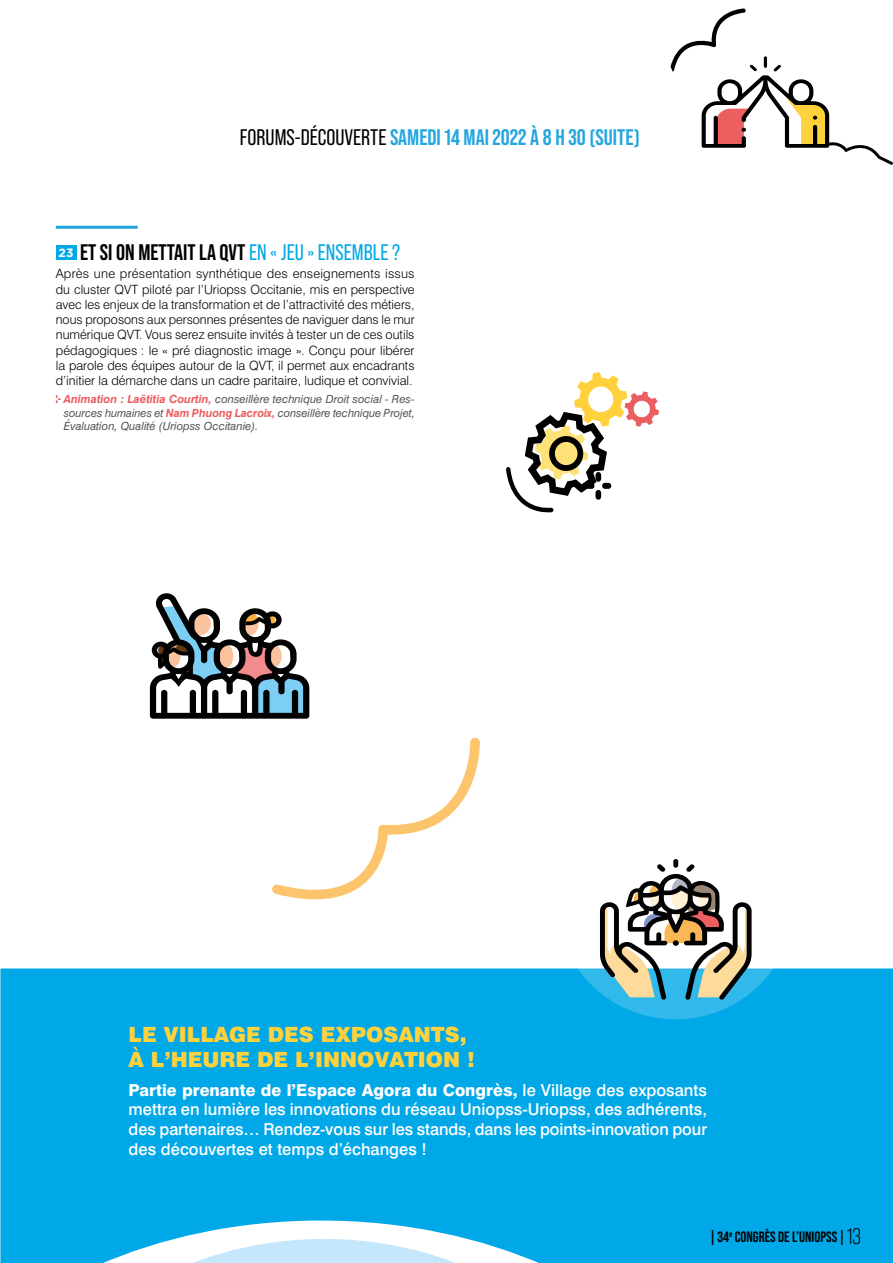
<style>
.page{position:relative;width:893px;height:1263px;background:#fff}
.page>*{position:absolute;margin:0;border:0;box-sizing:border-box;transform-origin:0 0}
.t1{font:700 22.5px "Bebas Neue Pro";color:#25a6df}
.t2{font:700 22.5px "Bebas Neue Pro";color:#000}
.t3{font:900 21px/25.2px "Swiss 721";color:#ffd23d}
.t4{font:500 16.5px/19.8px "Swiss 721";color:#fff;text-align:justify}
.t5{font:700 15px "Bebas Neue Pro";color:#000}
.t6{font:300 12.75px/15.3px "Swiss 721";color:#000;text-align:justify}
.t7{font:italic 11.25px/13.5px "Swiss 721";color:#575756;text-align:justify}
.s1{font-weight:400;color:#000}
.s2{font-family:"Gotham";font-size:12px;color:#fff}
.s3{font-weight:400;color:#00a8e7}
.s4{font-weight:700;color:#eb5c5f}
.s5{font-weight:800}
.s6{font-weight:400;font-size:22.5px}
</style>
<div class="page">
<div style="left:0;top:968px;width:893px;height:295px;background:#00a8e7"></div>
<svg style="left:0;top:1239px;width:658px;height:24px"></svg>
<div style="left:558px;top:791px;width:235px;height:228px;background:#fff;border-radius:50%"></div>
<div style="left:673px;top:859px;width:5px;height:9px;background:#020203;border-radius:2px"></div>
<svg style="left:600px;top:864px;width:152px;height:136px"></svg>
<svg style="left:150px;top:593px;width:159px;height:126px"></svg>
<hr style="left:56px;top:226px;width:82px;height:3px;background:#20a5df">
<div style="left:56px;top:245px;width:20px;height:15px;background:#00a8e7"></div>
<svg style="left:56px;top:395px;width:5px;height:8px"></svg>
<svg style="left:506px;top:372px;width:153px;height:141px"></svg>
<div style="left:595px;top:472px;width:6px;height:10px;background:#000;border-radius:3px"></div>
<div style="left:595px;top:490px;width:6px;height:10px;background:#000;border-radius:3px"></div>
<div style="left:602px;top:483px;width:9px;height:6px;background:#000;border-radius:3px"></div>
<div style="left:585px;top:483px;width:9px;height:6px;background:#000;border-radius:3px"></div>
<svg style="left:272px;top:738px;width:208px;height:162px"></svg>
<svg style="left:671px;top:8px;width:222px;height:157px"></svg>
<h1 class="t1" style="left:240px;top:124px;width:401px"><span class="s1">FORUMS-DÉCOUVERTE</span> SAMEDI 14 MAI 2022 À 8 H 30 (SUITE)</h1>
<h1 class="t2" style="left:59px;top:239px;width:343px"><span class="s2">23</span> ET SI ON METTAIT LA QVT <span class="s3">EN « JEU » ENSEMBLE ?</span></h1>
<p class="t6" style="left:56px;top:266px;width:360px">Après une présentation synthétique des enseignements issus du cluster QVT piloté par l’Uriopss Occitanie, mis en perspective avec les enjeux de la transformation et de l’attractivité des métiers, nous proposons aux personnes présentes de naviguer dans le mur numérique QVT. Vous serez ensuite invités à tester un de ces outils pédagogiques : le « pré diagnostic image ». Conçu pour libérer la parole des équipes autour de la QVT, il permet aux encadrants d’initier la démarche dans un cadre paritaire, ludique et convivial.</p>
<p class="t7" style="left:64px;top:392px;width:352px"><span class="s4">Animation : Laëtitia Courtin,</span> conseillère technique Droit social - Res&shy;sources humaines et <span class="s4">Nam Phuong Lacroix,</span> conseillère technique Projet, Évaluation, Qualité (Uriopss Occitanie).</p>
<h2 class="t3" style="left:129px;top:1022px;width:348px">LE VILLAGE DES EXPOSANTS,<br>À L’HEURE DE L’INNOVATION !</h2>
<p class="t4" style="left:129px;top:1080px;width:580px"><span class="s5">Partie prenante de l’Espace Agora du Congrès,</span> le Village des exposants mettra en lumière les innovations du réseau Uniopss-Uriopss, des adhérents, des partenaires… Rendez-vous sur les stands, dans les points-innovation pour des découvertes et temps d’échanges !</p>
<p class="t5" style="left:711px;top:1228px;width:152px">| 34<sup>e</sup> CONGRÈS DE L’UNIOPSS | <span class="s6">13</span></p>
</div>
